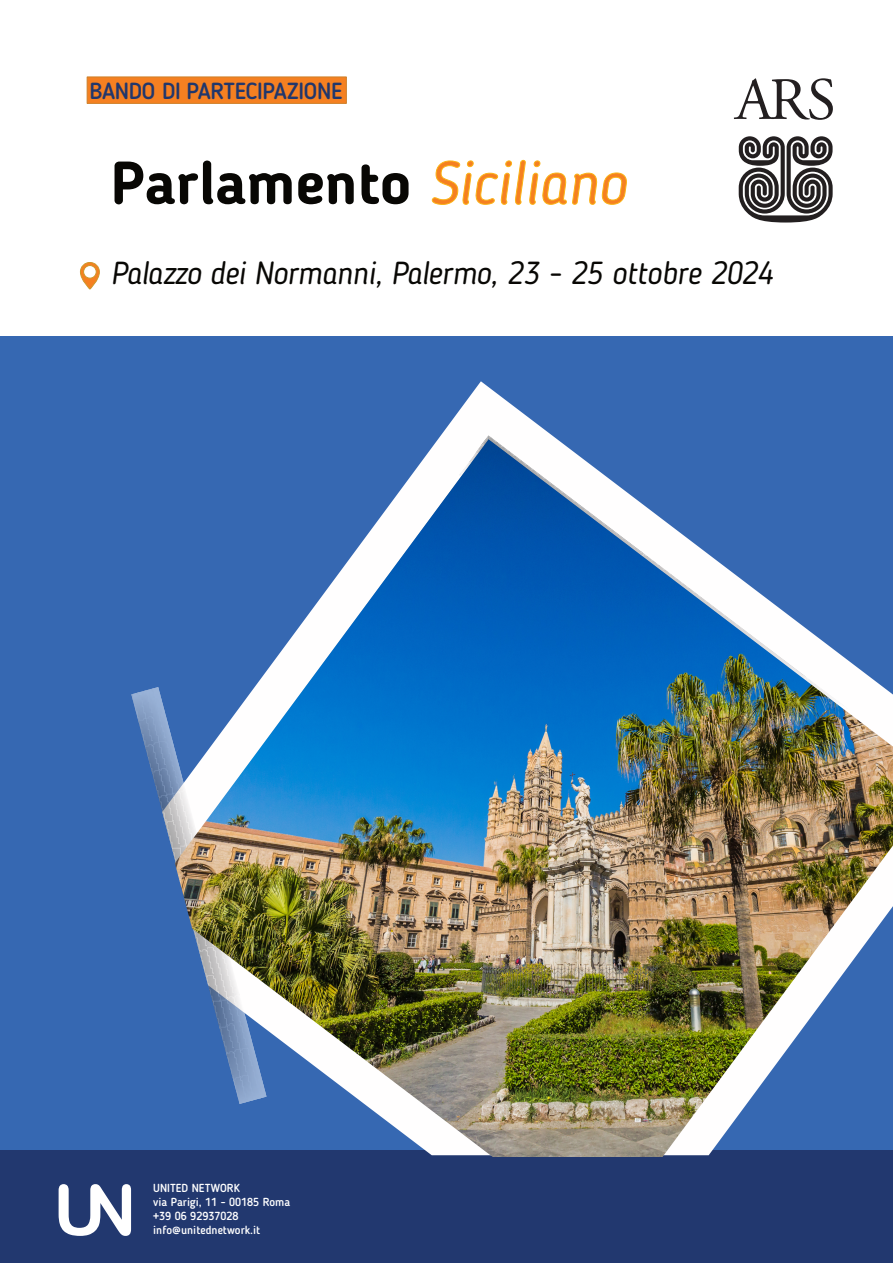
<style>
.page{position:relative;width:893px;height:1263px;background:#fff}
.page>*{position:absolute;margin:0;border:0;box-sizing:border-box;transform-origin:0 0}
.t1{font:700 60px "Blogger Sans";color:#080704}
.t2{font:italic 31.65px "Blogger Sans";letter-spacing:-.015em;color:#080704}
.t3{font:500 23.1px "Blogger Sans";letter-spacing:-.015em;color:#21376c}
.t4{font:500 11.55px/14px "Blogger Sans";color:#fff}
.s1{font-weight:400;font-style:italic;color:#f58021}
</style>
<div class="page">
<div style="left:1px;top:336px;width:892px;height:819px;background:#3668b2"></div>
<div style="left:1px;top:1150px;width:892px;height:112px;background:#22386f"></div>
<svg style="left:59px;top:1184px;width:72px;height:52px"></svg>
<div style="left:87px;top:77px;width:259px;height:27px;background:#f58021;border:1px solid #ce802a"></div>
<svg style="left:441px;top:381px;width:111px;height:54px"></svg>
<svg style="left:131px;top:435px;width:426px;height:425px"></svg>
<img style="left:175px;top:439px;width:718px;height:717px">
<svg style="left:739px;top:136px;width:94px;height:87px"></svg>
<svg style="left:734px;top:78px;width:99px;height:42px"></svg>
<svg style="left:80px;top:262px;width:20px;height:27px"></svg>
<h3 class="t3" style="left:89px;top:81px;width:255px">BANDO DI PARTECIPAZIONE</h3>
<h1 class="t1" style="left:111px;top:158px;width:517px">Parlamento <span class="s1">Siciliano</span></h1>
<h2 class="t2" style="left:111px;top:260px;width:663px">Palazzo dei Normanni, Palermo, 23 - 25 ottobre 2024</h2>
<p class="t4" style="left:153px;top:1182px;width:138px">UNITED NETWORK<br>via Parigi, 11 - 00185 Roma +39 06 92937028 info@unitednetwork.it</p>
</div>
